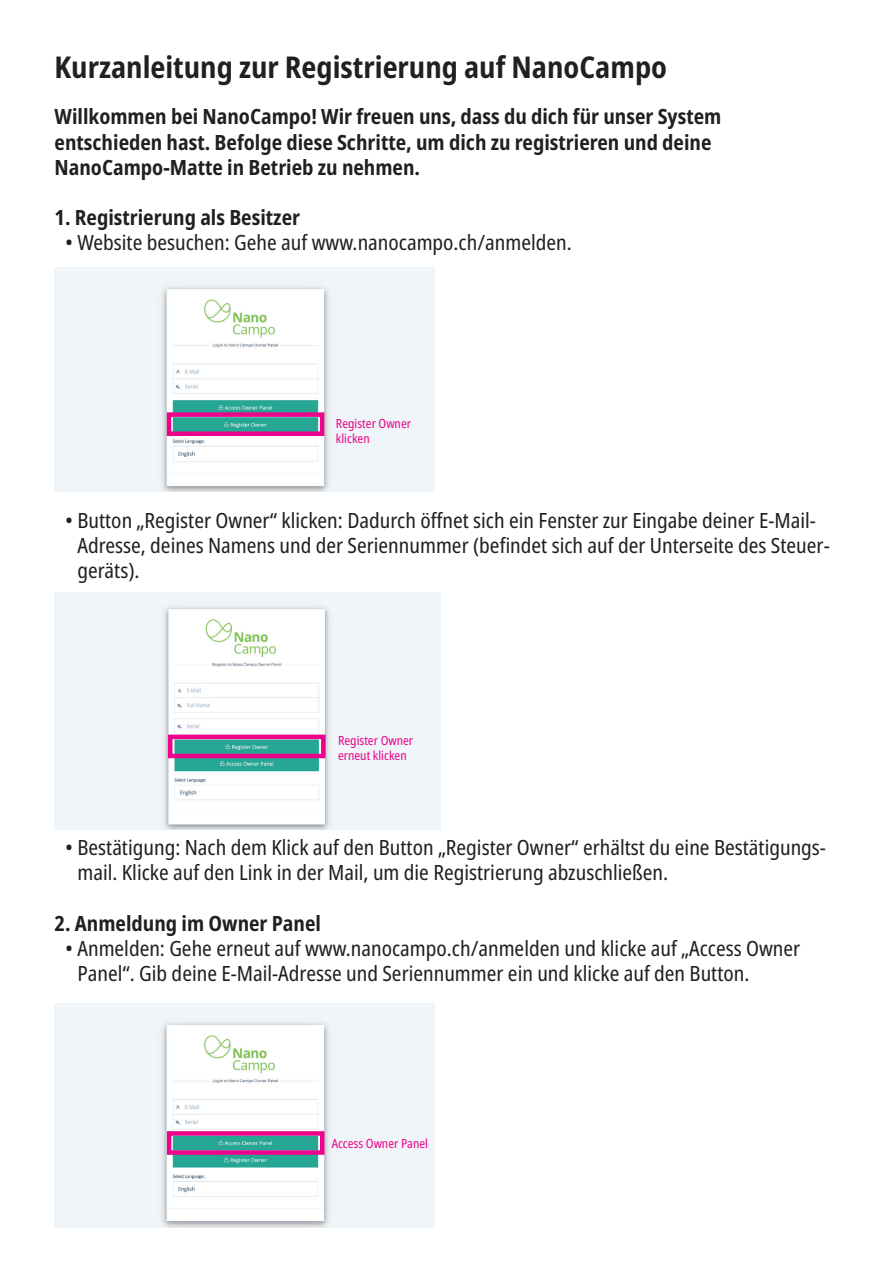
<style>
.page{position:relative;width:893px;height:1263px;background:#fff}
.page>*{position:absolute;margin:0;border:0;box-sizing:border-box;transform-origin:0 0}
.t1{font:700 condensed 30px "Noto Sans";color:#231f20}
.t2{font:condensed 21px/25.2px "Noto Sans";color:#231f20}
.t3{font:700 condensed 21px/25.2px "Noto Sans";color:#231f20}
.t4{font:condensed 12.6px/15.1px "Noto Sans";color:#ed028c}
</style>
<div class="page">
<img style="left:54px;top:592px;width:386px;height:237px">
<img style="left:54px;top:268px;width:380px;height:224px">
<div style="left:167px;top:412px;width:157px;height:24px;border:4px solid #ed028c"></div>
<div style="left:168px;top:735px;width:158px;height:23px;border:4px solid #ed028c"></div>
<img style="left:54px;top:1003px;width:380px;height:224px">
<div style="left:167px;top:1131px;width:157px;height:24px;border:4px solid #ed028c"></div>
<h1 class="t1" style="left:55px;top:45px;width:614px">Kurzanleitung zur Registrierung auf NanoCampo</h1>
<p class="t3" style="left:55px;top:104px;width:668px">Willkommen bei NanoCampo! Wir freuen uns, dass du dich für unser System entschieden hast. Befolge diese Schritte, um dich zu registrieren und deine<br>NanoCampo-Matte in Betrieb zu nehmen.</p>
<p class="t3" style="left:55px;top:205px;width:247px">1. Registrierung als Besitzer</p>
<p class="t2" style="left:65px;top:231px;width:508px">• Website besuchen: Gehe auf www.nanocampo.ch/anmelden.</p>
<p class="t4" style="left:336px;top:416px;width:77px">Register Owner klicken</p>
<p class="t2" style="left:77px;top:508px;width:754px;text-indent:-12px">• Button „Register Owner“ klicken: Dadurch öffnet sich ein Fenster zur Eingabe deiner E-Mail-<br>Adresse, deines Namens und der Seriennummer (befindet sich auf der Unterseite des Steuer&shy;geräts).</p>
<p class="t4" style="left:338px;top:733px;width:77px">Register Owner erneut klicken</p>
<p class="t2" style="left:77px;top:835px;width:750px;text-indent:-12px">• Bestätigung: Nach dem Klick auf den Button „Register Owner“ erhältst du eine Bestätigungs&shy;mail. Klicke auf den Link in der Mail, um die Registrierung abzuschließen.</p>
<p class="t3" style="left:55px;top:911px;width:268px">2. Anmeldung im Owner Panel</p>
<p class="t2" style="left:77px;top:936px;width:724px;text-indent:-12px">• Anmelden: Gehe erneut auf www.nanocampo.ch/anmelden und klicke auf „Access Owner<br>Panel“. Gib deine E-Mail-Adresse und Seriennummer ein und klicke auf den Button.</p>
<p class="t4" style="left:332px;top:1136px;width:98px">Access Owner Panel</p>
</div>
